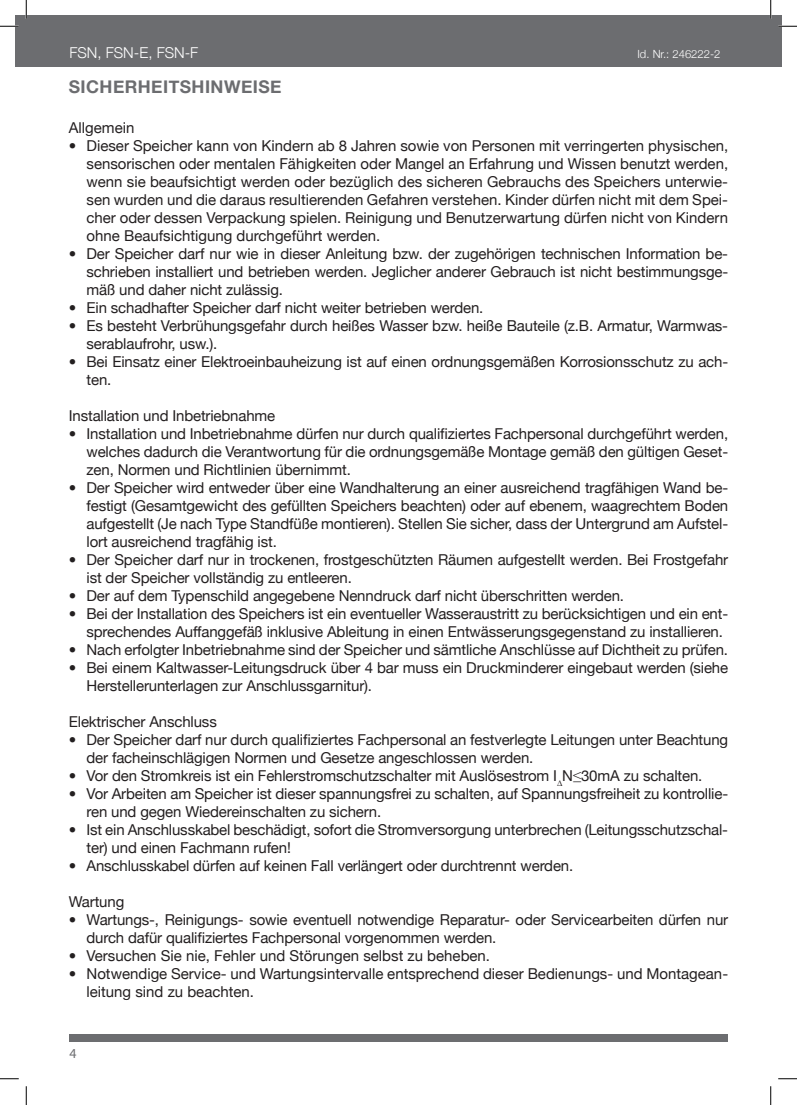
<style>
.page{position:relative;width:797px;height:1105px;background:#fff}
.page>*{position:absolute;margin:0;border:0;box-sizing:border-box;transform-origin:0 0}
.t1{font:700 17.5px "Helvetica Neue";letter-spacing:.025em;color:#6c6d70}
.t2{font:15px/18px "Helvetica Neue";letter-spacing:-.01em;color:#231f20}
.t3{font:300 15px "Helvetica Neue";color:#fff}
.t4{font:13.75px "Myriad Pro";color:#6c6d70}
.t5{font:300 11.25px "Helvetica Neue";color:#fff}
</style>
<div class="page">
<div style="left:16px;top:16px;width:765px;height:51px;background:#6c6d70"></div>
<div style="left:69px;top:1034px;width:658px;height:7px;background:#6c6d70"></div>
<svg style="left:0;top:25px;width:19px;height:2px"></svg>
<svg style="left:778px;top:25px;width:19px;height:2px"></svg>
<svg style="left:0;top:1078px;width:19px;height:1px"></svg>
<svg style="left:778px;top:1078px;width:19px;height:1px"></svg>
<svg style="left:25px;top:0;width:2px;height:19px"></svg>
<svg style="left:25px;top:1086px;width:2px;height:19px"></svg>
<svg style="left:770px;top:0;width:1px;height:19px"></svg>
<svg style="left:770px;top:1086px;width:1px;height:19px"></svg>
<p class="t3" style="left:69px;top:44px;width:130px">FSN, FSN-E, FSN-F</p>
<p class="t5" style="left:637px;top:48px;width:84px">Id. Nr.: 246222-2</p>
<p class="t1" style="left:69px;top:73px;width:214px">SICHERHEITSHINWEISE</p>
<p class="t2" style="left:69px;top:118px;width:67px">Allgemein</p>
<p class="t2" style="left:86px;top:136px;width:643px;text-align:justify;text-indent:-18px">• Dieser Speicher kann von Kindern ab 8 Jahren sowie von Personen mit verringerten physischen, sensorischen oder mentalen Fähigkeiten oder Mangel an Erfahrung und Wissen benutzt werden, wenn sie beaufsichtigt werden oder bezüglich des sicheren Gebrauchs des Speichers unterwie&shy;sen wurden und die daraus resultierenden Gefahren verstehen. Kinder dürfen nicht mit dem Spei&shy;cher oder dessen Verpackung spielen. Reinigung und Benutzerwartung dürfen nicht von Kindern ohne Beaufsichtigung durchgeführt werden.</p>
<p class="t2" style="left:86px;top:244px;width:643px;text-align:justify;text-indent:-18px">• Der Speicher darf nur wie in dieser Anleitung bzw. der zugehörigen technischen Information be&shy;schrieben installiert und betrieben werden. Jeglicher anderer Gebrauch ist nicht bestimmungsge&shy;mäß und daher nicht zulässig.</p>
<p class="t2" style="left:69px;top:298px;width:416px">• Ein schadhafter Speicher darf nicht weiter betrieben werden.</p>
<p class="t2" style="left:86px;top:316px;width:643px;text-indent:-18px">• Es besteht Verbrühungsgefahr durch heißes Wasser bzw. heiße Bauteile (z.B. Armatur, Warmwas&shy;serablaufrohr, usw.).</p>
<p class="t2" style="left:86px;top:352px;width:643px;text-indent:-18px">• Bei Einsatz einer Elektroeinbauheizung ist auf einen ordnungsgemäßen Korrosionsschutz zu ach&shy;ten.</p>
<p class="t2" style="left:69px;top:406px;width:208px">Installation und Inbetriebnahme</p>
<p class="t2" style="left:86px;top:424px;width:643px;text-align:justify;text-indent:-18px">• Installation und Inbetriebnahme dürfen nur durch qualifiziertes Fachpersonal durchgeführt werden, welches dadurch die Verantwortung für die ordnungsgemäße Montage gemäß den gültigen Geset&shy;zen, Normen und Richtlinien übernimmt.</p>
<p class="t2" style="left:86px;top:478px;width:643px;text-align:justify;text-indent:-18px">• Der Speicher wird entweder über eine Wandhalterung an einer ausreichend tragfähigen Wand be&shy;festigt (Gesamtgewicht des gefüllten Speichers beachten) oder auf ebenem, waagrechtem Boden aufgestellt (Je nach Type Standfüße montieren). Stellen Sie sicher, dass der Untergrund am Aufstel&shy;lort ausreichend tragfähig ist.</p>
<p class="t2" style="left:86px;top:550px;width:643px;text-indent:-18px">• Der Speicher darf nur in trockenen, frostgeschützten Räumen aufgestellt werden. Bei Frostgefahr ist der Speicher vollständig zu entleeren.</p>
<p class="t2" style="left:69px;top:586px;width:557px">• Der auf dem Typenschild angegebene Nenndruck darf nicht überschritten werden.</p>
<p class="t2" style="left:86px;top:604px;width:643px;text-indent:-18px">• Bei der Installation des Speichers ist ein eventueller Wasseraustritt zu berücksichtigen und ein ent&shy;sprechendes Auffanggefäß inklusive Ableitung in einen Entwässerungsgegenstand zu installieren.</p>
<p class="t2" style="left:69px;top:640px;width:660px">• Nach erfolgter Inbetriebnahme sind der Speicher und sämtliche Anschlüsse auf Dichtheit zu prüfen.</p>
<p class="t2" style="left:86px;top:658px;width:643px;text-indent:-18px">• Bei einem Kaltwasser-Leitungsdruck über 4 bar muss ein Druckminderer eingebaut werden (siehe<br>Herstellerunterlagen zur Anschlussgarnitur).</p>
<p class="t2" style="left:69px;top:712px;width:149px">Elektrischer Anschluss</p>
<p class="t2" style="left:86px;top:730px;width:643px;text-indent:-18px">• Der Speicher darf nur durch qualifiziertes Fachpersonal an festverlegte Leitungen unter Beachtung der facheinschlägigen Normen und Gesetze angeschlossen werden.</p>
<p class="t2" style="left:69px;top:766px;width:635px">• Vor den Stromkreis ist ein Fehlerstromschutzschalter mit Auslösestrom I<sub>∆</sub>N≤30mA zu schalten.</p>
<p class="t2" style="left:86px;top:784px;width:643px;text-indent:-18px">• Vor Arbeiten am Speicher ist dieser spannungsfrei zu schalten, auf Spannungsfreiheit zu kontrollie&shy;ren und gegen Wiedereinschalten zu sichern.</p>
<p class="t2" style="left:86px;top:820px;width:643px;text-indent:-18px">• Ist ein Anschlusskabel beschädigt, sofort die Stromversorgung unterbrechen (Leitungsschutzschal&shy;ter) und einen Fachmann rufen!</p>
<p class="t2" style="left:69px;top:856px;width:506px">• Anschlusskabel dürfen auf keinen Fall verlängert oder durchtrennt werden.</p>
<p class="t2" style="left:69px;top:892px;width:57px">Wartung</p>
<p class="t2" style="left:86px;top:910px;width:643px;text-indent:-18px">• Wartungs-, Reinigungs- sowie eventuell notwendige Reparatur- oder Servicearbeiten dürfen nur durch dafür qualifiziertes Fachpersonal vorgenommen werden.</p>
<p class="t2" style="left:69px;top:946px;width:423px">• Versuchen Sie nie, Fehler und Störungen selbst zu beheben.</p>
<p class="t2" style="left:86px;top:964px;width:643px;text-indent:-18px">• Notwendige Service- und Wartungsintervalle entsprechend dieser Bedienungs- und Montagean&shy;leitung sind zu beachten.</p>
<p class="t4" style="left:69px;top:1045px;width:9px">4</p>
</div>
